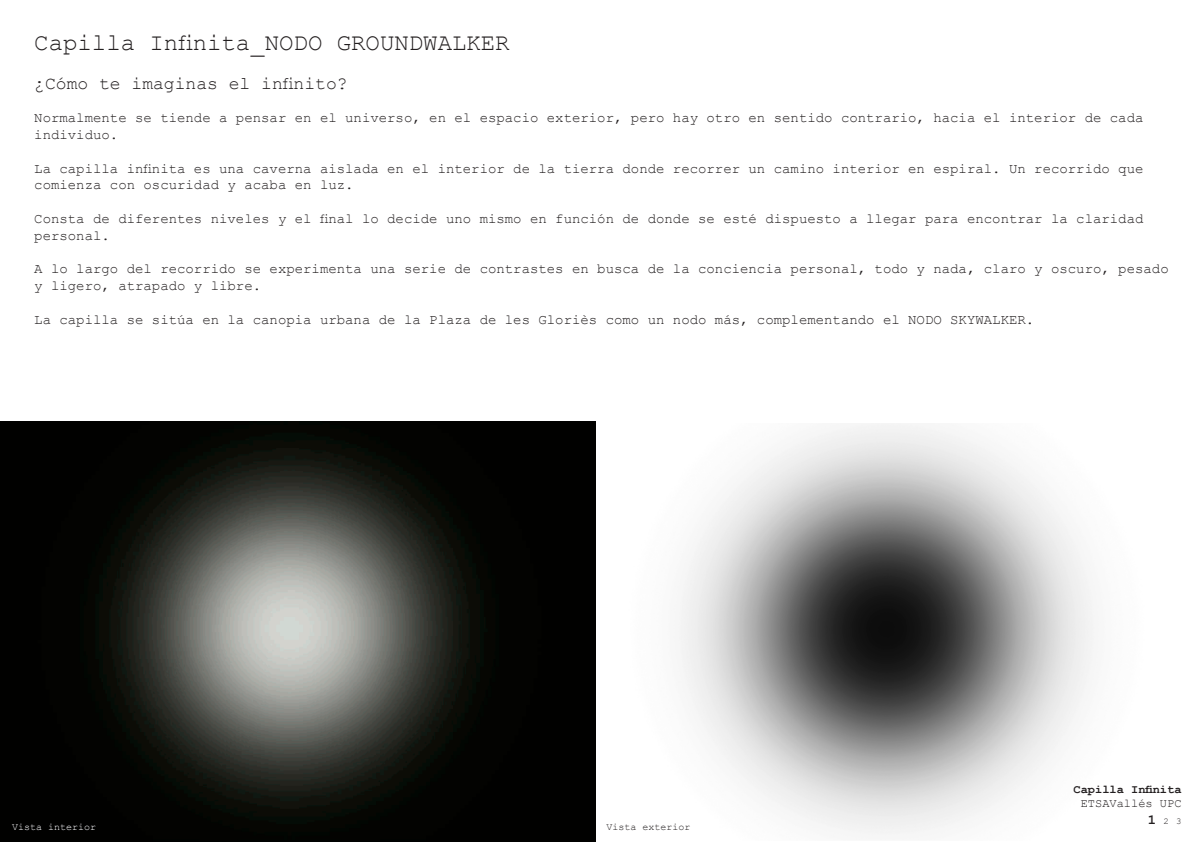
<style>
.page{position:relative;width:1191px;height:842px;background:#fff}
.page>*{position:absolute;margin:0;border:0;box-sizing:border-box;transform-origin:0 0}
.t1{font:24px "Courier New";color:#231f20}
.t2{font:18px "Courier New";color:#231f20}
.t3{font:14px/16.8px "Courier New";color:#231f20}
.t4{font:700 12px "Courier New";color:#231f20}
.t5{font:12px "Courier New";color:#231f20}
.t6{font:10px "Courier New";color:#fff}
.t7{font:10px "Courier New";color:#231f20}
.t8{font:9px "Courier New";color:#231f20}
.s1{font-weight:700;font-size:14px}
</style>
<div class="page">
<img style="left:595px;top:424px;width:499px;height:416px">
<img style="left:0;top:421px;width:595px;height:421px">
<p class="t1" style="left:34px;top:28px;width:477px">Capilla Infinita_NODO GROUNDWALKER</p>
<p class="t2" style="left:34px;top:72px;width:315px">¿Cómo te imaginas el infinito?</p>
<p class="t3" style="left:34px;top:109px;width:1110px">Normalmente se tiende a pensar en el universo, en el espacio exterior, pero hay otro en sentido contrario, hacia el interior de cada individuo.</p>
<p class="t3" style="left:34px;top:159px;width:1110px">La capilla infinita es una caverna aislada en el interior de la tierra donde recorrer un camino interior en espiral. Un recorrido que comienza con oscuridad y acaba en luz.</p>
<p class="t3" style="left:34px;top:210px;width:1110px">Consta de diferentes niveles y el final lo decide uno mismo en función de donde se esté dispuesto a llegar para encontrar la claridad personal.</p>
<p class="t3" style="left:34px;top:260px;width:1135px">A lo largo del recorrido se experimenta una serie de contrastes en busca de la conciencia personal, todo y nada, claro y oscuro, pesado y ligero, atrapado y libre.</p>
<p class="t3" style="left:34px;top:311px;width:1001px">La capilla se sitúa en la canopia urbana de la Plaza de les Gloriès como un nodo más, complementando el NODO SKYWALKER.</p>
<p class="t6" style="left:12px;top:820px;width:85px">Vista interior</p>
<p class="t7" style="left:606px;top:820px;width:85px">Vista exterior</p>
<p class="t4" style="left:1073px;top:781px;width:110px">Capilla Infinita</p>
<p class="t5" style="left:1080px;top:796px;width:102px">ETSAVallés UPC</p>
<p class="t8" style="left:1148px;top:815px;width:35px"><span class="s1">1</span>23</p>
</div>
